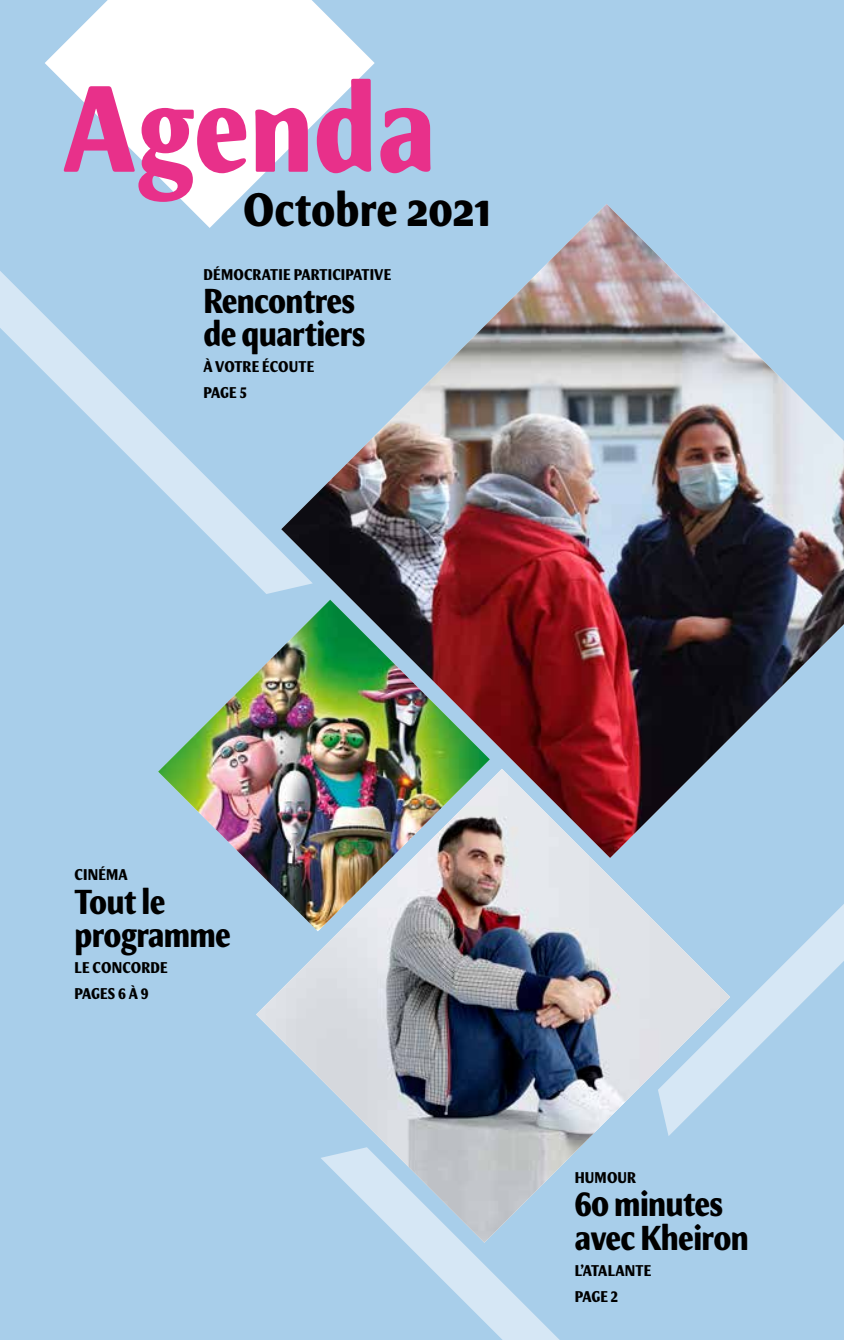
<style>
.page{position:relative;width:844px;height:1340px;background:#fff}
.page>*{position:absolute;margin:0;border:0;box-sizing:border-box;transform-origin:0 0}
.t1{font:700 condensed 123.9px "Meadow Pro";color:#e8308a}
.t2{font:700 condensed 47.25px "Meadow Pro";color:#000}
.t3{font:700 condensed 35px/33.2px "Meadow Pro";letter-spacing:-.02em;color:#000}
.t4{font:700 condensed 15.75px/25.9px "Meadow Pro";letter-spacing:.01em;color:#000}
</style>
<div class="page">
<div style="left:0;top:0;width:843px;height:1339px;background:#a8ceea"></div>
<svg style="left:730px;top:905px;width:113px;height:170px"></svg>
<svg style="left:0;top:271px;width:281px;height:323px"></svg>
<svg style="left:405px;top:1242px;width:154px;height:97px"></svg>
<svg style="left:45px;top:0;width:329px;height:228px;fill:#fff"></svg>
<img style="left:281px;top:204px;width:562px;height:564px">
<img style="left:158px;top:599px;width:332px;height:271px">
<img style="left:256px;top:768px;width:474px;height:474px">
<h1 class="t1" style="left:63px;top:55px;width:374px">Agenda</h1>
<h2 class="t2" style="left:243px;top:182px;width:250px">Octobre 2021</h2>
<p class="t4" style="left:203px;top:261px;width:189px">DÉMOCRATIE PARTICIPATIVE</p>
<h3 class="t3" style="left:203px;top:284px;width:163px">Rencontres de quartiers</h3>
<p class="t4" style="left:203px;top:354px;width:112px">À VOTRE ÉCOUTE<br>PAGE 5</p>
<p class="t4" style="left:74px;top:862px;width:55px">CINÉMA</p>
<h3 class="t3" style="left:74px;top:885px;width:158px">Tout le programme</h3>
<p class="t4" style="left:74px;top:954px;width:95px">LE CONCORDE<br>PAGES 6 À 9</p>
<p class="t4" style="left:574px;top:1164px;width:63px">HUMOUR</p>
<h3 class="t3" style="left:574px;top:1187px;width:176px">60 minutes avec Kheiron</h3>
<p class="t4" style="left:574px;top:1257px;width:78px">L’ATALANTE<br>PAGE 2</p>
</div>
